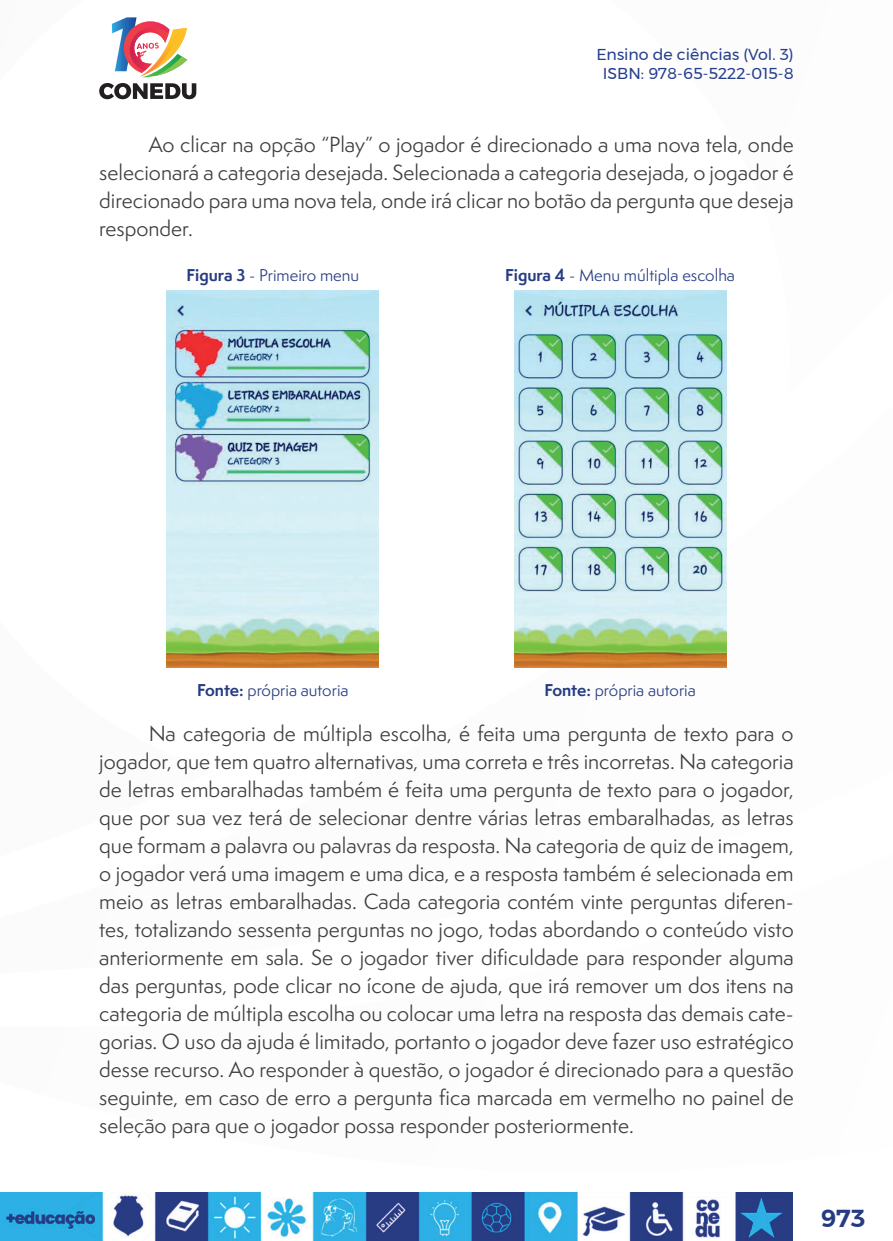
<style>
.page{position:relative;width:893px;height:1241px;background:#fff}
.page>*{position:absolute;margin:0;border:0;box-sizing:border-box;transform-origin:0 0}
.t1{font:600 24.5px "Montserrat";color:#263c82}
._7_CORPO{font:20.12px/28px "Semplicita Pro";color:#3e3e3f;text-align:justify}
._9_LEGENDAS{font:15.75px "Semplicita Pro";color:#263c82}
.t2{font:15.75px/18.9px "Montserrat";color:#253f8e;text-align:center}
._13_FONTES{font:15.75px "Semplicita Pro";color:#263c82}
.s1{font-weight:700}
</style>
<div class="page">
<svg style="left:112px;top:17px;width:75px;height:60px"></svg>
<svg style="left:99px;top:83px;width:97px;height:16px"></svg>
<img style="left:0;top:1192px;width:793px;height:48px">
<img style="left:167px;top:290px;width:212px;height:377px">
<img style="left:514px;top:290px;width:212px;height:377px">
<p class="t2" style="left:596px;top:45px;width:199px">Ensino de ciências (Vol. 3)<br>ISBN: 978-65-5222-015-8</p>
<p class="_7_CORPO" style="left:99px;top:130px;width:696px;text-indent:50px">Ao clicar na opção “Play” o jogador é direcionado a uma nova tela, onde selecionará a categoria desejada. Selecionada a categoria desejada, o jogador é direcionado para uma nova tela, onde irá clicar no botão da pergunta que deseja responder.</p>
<p class="_9_LEGENDAS" style="left:187px;top:264px;width:174px"><span class="s1">Figura 3</span> - Primeiro menu</p>
<p class="_9_LEGENDAS" style="left:505px;top:264px;width:231px"><span class="s1">Figura 4</span> - Menu múltipla escolha</p>
<p class="_13_FONTES" style="left:197px;top:678px;width:153px"><span class="s1">Fonte:</span> própria autoria</p>
<p class="_13_FONTES" style="left:544px;top:678px;width:153px"><span class="s1">Fonte:</span> própria autoria</p>
<p class="_7_CORPO" style="left:99px;top:718px;width:696px;text-indent:50px">Na categoria de múltipla escolha, é feita uma pergunta de texto para o jogador, que tem quatro alternativas, uma correta e três incorretas. Na categoria de letras embaralhadas também é feita uma pergunta de texto para o jogador, que por sua vez terá de sel ecionar dentre várias letras embaralhadas, as letras que formam a palavra ou palavras da resposta. Na categoria de quiz de imagem, o jogador verá uma imagem e uma dica, e a resposta também é selecionada em meio as letras embaralhadas. Cada categoria contém vinte perguntas diferen&shy;tes, totalizando sessenta perguntas no jogo, todas abordando o conteúdo visto anteriormente em sala. Se o jogador tiver dificuldade para responder alguma das perguntas, pode clicar no ícone de ajuda, que irá remover um dos itens na categoria de múltipla escolha ou colocar uma letra na resposta das demais cate&shy;gorias. O uso da ajuda é limitado, portanto o jogador deve fazer uso estratégico desse recurso. Ao responder à questão, o jogador é direcionado para a questão seguinte, em caso de erro a pergunta fica marcada em vermelho no painel de seleção para que o jogador possa responder posteriormente.</p>
<p class="t1" style="left:821px;top:1198px;width:46px">973</p>
</div>
